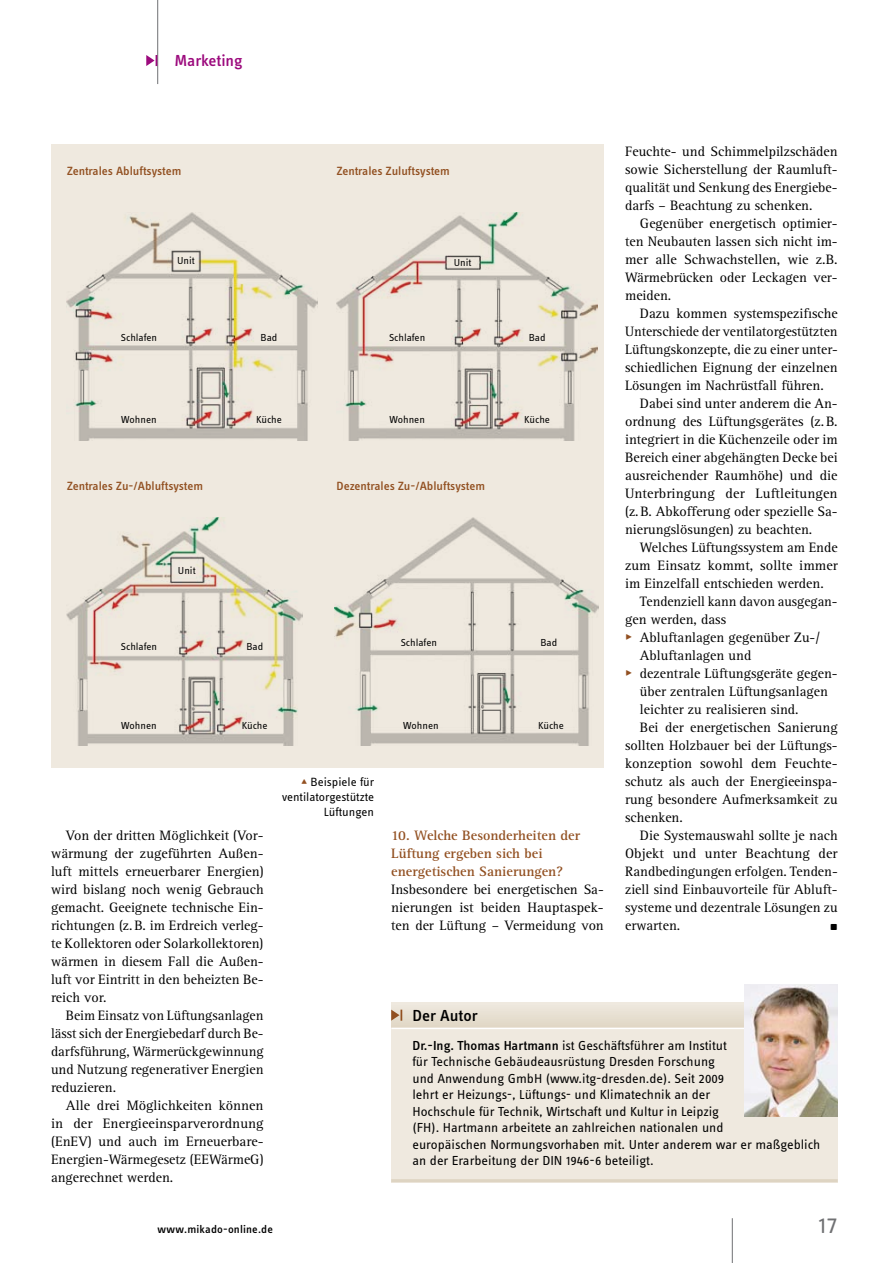
<style>
.page{position:relative;width:893px;height:1263px;background:#fff}
.page>*{position:absolute;margin:0;border:0;box-sizing:border-box;transform-origin:0 0}
.t1{font:24px "Info OT Text";color:#707173;scale:1.05 1}
.t2{font:500 16.5px "Info OT Text";letter-spacing:-.005em;color:#9c0a7d;scale:1.05 1}
.t3{font:500 16.5px "Info OT Text";color:#000;scale:1.05 1}
.t4{font:14.1px/18px "Rotis Serif Pro";color:#000;text-align:justify}
.t5{font:700 14.1px/18px "Rotis Serif Pro";color:#925021}
.t6{font:13.5px/16.5px "Info OT Text";color:#000;scale:1.05 1}
.t7{font:500 12.3px "Info OT Text";letter-spacing:-.005em;color:#925021;scale:1.05 1}
.t8{font:12.3px/15px "Info OT Text";color:#000;text-align:right;scale:1.05 1}
.t9{font:500 11.4px "Info OT Text";letter-spacing:.015em;color:#000;scale:1.05 1}
.t10{font:10.5px "Info OT Text";color:#000;scale:1.05 1}
.t11{font:9px "Info OT Text";color:#000}
.s1{font-family:"Info OT Text";color:#925021}
.s2{color:#925021}
.s3{font-weight:500}
</style>
<div class="page">
<hr style="left:157px;top:0;width:1px;height:84px;background:#707173">
<hr style="left:732px;top:1218px;width:1px;height:45px;background:#707173">
<svg style="left:146px;top:55px;width:11px;height:11px"></svg>
<div style="left:391px;top:1028px;width:447px;height:154px;background:#efe9df"></div>
<div style="left:391px;top:1002px;width:447px;height:26px;background:linear-gradient(to bottom,#f0eae1,#e1d7c5)"></div>
<svg style="left:391px;top:1010px;width:11px;height:11px"></svg>
<hr style="left:391px;top:1179px;width:447px;height:3px;background:#ded4c2">
<hr style="left:391px;top:1028px;width:450px;height:1px;background:#fff">
<img style="left:744px;top:984px;width:94px;height:132px">
<div style="left:51px;top:145px;width:553px;height:623px;background:#efe9df"></div>
<img style="left:67px;top:212px;width:250px;height:229px">
<img style="left:67px;top:517px;width:236px;height:229px">
<img style="left:337px;top:212px;width:261px;height:229px">
<img style="left:334px;top:517px;width:265px;height:229px">
<p class="t2" style="left:174px;top:50px;width:67px">Marketing</p>
<p class="t4" style="left:625px;top:143px;width:214px">Feuchte- und Schimmelpilzschäden sowie Sicherstellung der Raumluft&shy;qualität und Senkung des Energiebe&shy;darfs – Beachtung zu schenken.</p>
<p class="t4" style="left:625px;top:215px;width:214px;text-indent:15px">Gegenüber energetisch optimier&shy;ten Neubauten lassen sich nicht im&shy;mer alle Schwachstellen, wie z.B.<br>Wärmebrücken oder Leckagen ver&shy;meiden.</p>
<p class="t4" style="left:640px;top:305px;width:199px">Dazu kommen systemspezifische</p>
<p class="t4" style="left:625px;top:323px;width:214px">Unterschiede der ventilatorgestützten</p>
<p class="t4" style="left:625px;top:341px;width:214px">Lüftungskonzepte, die zu einer unter-</p>
<p class="t4" style="left:625px;top:359px;width:214px">schiedlichen Eignung der einzelnen</p>
<p class="t4" style="left:625px;top:377px;width:200px">Lösungen im Nachrüstfall führen.</p>
<p class="t4" style="left:640px;top:395px;width:199px">Dabei sind unter anderem die An-</p>
<p class="t4" style="left:625px;top:413px;width:214px">ordnung des Lüftungsgerätes (z.B.</p>
<p class="t4" style="left:625px;top:431px;width:214px">integriert in die Küchenzeile oder im</p>
<p class="t4" style="left:625px;top:449px;width:214px">Bereich einer abgehängten Decke bei</p>
<p class="t4" style="left:625px;top:467px;width:214px">ausreichender Raumhöhe) und die</p>
<p class="t4" style="left:625px;top:485px;width:214px">Unterbringung der Luftleitungen</p>
<p class="t4" style="left:625px;top:503px;width:214px">(z.B. Abkofferung oder spezielle Sa-</p>
<p class="t4" style="left:625px;top:521px;width:189px">nierungslösungen) zu beachten.</p>
<p class="t4" style="left:640px;top:539px;width:199px">Welches Lüftungssystem am Ende</p>
<p class="t4" style="left:625px;top:557px;width:214px">zum Einsatz kommt, sollte immer</p>
<p class="t4" style="left:625px;top:575px;width:200px">im Einzelfall entschieden werden.</p>
<p class="t4" style="left:640px;top:593px;width:199px">Tendenziell kann davon ausgegan-</p>
<p class="t4" style="left:625px;top:611px;width:103px">gen werden, dass</p>
<p class="t4" style="left:625px;top:629px;width:197px"><span class="s1">▸</span> Abluftanlagen gegenüber Zu-/</p>
<p class="t4" style="left:640px;top:647px;width:113px">Abluftanlagen und</p>
<p class="t4" style="left:625px;top:665px;width:214px"><span class="s1">▸</span> dezentrale Lüftungsgeräte gegen-</p>
<p class="t4" style="left:640px;top:683px;width:189px">über zentralen Lüftungsanlagen</p>
<p class="t4" style="left:640px;top:701px;width:160px">leichter zu realisieren sind.</p>
<p class="t4" style="left:640px;top:719px;width:199px">Bei der energetischen Sanierung</p>
<p class="t4" style="left:625px;top:737px;width:214px">sollten Holzbauer bei der Lüftungs-</p>
<p class="t4" style="left:625px;top:755px;width:214px">konzeption sowohl dem Feuchte-</p>
<p class="t4" style="left:625px;top:773px;width:214px">schutz als auch der Energieeinspa-</p>
<p class="t4" style="left:625px;top:791px;width:214px">rung besondere Aufmerksamkeit zu</p>
<p class="t4" style="left:625px;top:809px;width:59px">schenken.</p>
<p class="t4" style="left:640px;top:827px;width:199px">Die Systemauswahl sollte je nach</p>
<p class="t4" style="left:625px;top:845px;width:214px">Objekt und unter Beachtung der</p>
<p class="t4" style="left:625px;top:863px;width:214px">Randbedingungen erfolgen. Tenden-</p>
<p class="t4" style="left:625px;top:881px;width:214px">ziell sind Einbauvorteile für Abluft-</p>
<p class="t4" style="left:625px;top:899px;width:214px">systeme und dezentrale Lösungen zu</p>
<p class="t4" style="left:625px;top:917px;width:57px">erwarten.</p>
<p class="t11" style="left:830px;top:921px;width:9px">▪</p>
<p class="t7" style="left:67px;top:163px;width:110px">Zentrales Abluftsystem</p>
<p class="t7" style="left:337px;top:163px;width:109px">Zentrales Zuluftsystem</p>
<p class="t10" style="left:177px;top:254px;width:18px">Unit</p>
<p class="t10" style="left:454px;top:256px;width:18px">Unit</p>
<p class="t10" style="left:121px;top:331px;width:36px">Schlafen</p>
<p class="t10" style="left:261px;top:331px;width:18px">Bad</p>
<p class="t10" style="left:389px;top:331px;width:36px">Schlafen</p>
<p class="t10" style="left:529px;top:331px;width:18px">Bad</p>
<p class="t10" style="left:121px;top:413px;width:35px">Wohnen</p>
<p class="t10" style="left:256px;top:413px;width:26px">Küche</p>
<p class="t10" style="left:389px;top:413px;width:35px">Wohnen</p>
<p class="t10" style="left:524px;top:413px;width:26px">Küche</p>
<p class="t7" style="left:67px;top:478px;width:131px">Zentrales Zu-/Abluftsystem</p>
<p class="t7" style="left:337px;top:478px;width:143px">Dezentrales Zu-/Abluftsystem</p>
<p class="t10" style="left:178px;top:564px;width:18px">Unit</p>
<p class="t10" style="left:401px;top:636px;width:36px">Schlafen</p>
<p class="t10" style="left:540px;top:636px;width:18px">Bad</p>
<p class="t10" style="left:121px;top:640px;width:36px">Schlafen</p>
<p class="t10" style="left:246px;top:640px;width:18px">Bad</p>
<p class="t10" style="left:121px;top:719px;width:35px">Wohnen</p>
<p class="t10" style="left:242px;top:719px;width:26px">Küche</p>
<p class="t10" style="left:403px;top:719px;width:35px">Wohnen</p>
<p class="t10" style="left:538px;top:719px;width:26px">Küche</p>
<p class="t8" style="left:282px;top:774px;width:89px"><span class="s2">▴</span> Beispiele für ventilatorgestützte<br>Lüftungen</p>
<p class="t4" style="left:51px;top:827px;width:214px;text-indent:15px">Von der dritten Möglichkeit (Vor&shy;wärmung der zugeführten Außen&shy;luft mittels erneuerbarer Energien) wird bislang noch wenig Gebrauch gemacht. Geeignete technische Ein&shy;richtungen (z.B. im Erdreich verleg&shy;te Kollektoren oder Solarkollektoren) wärmen in diesem Fall die Außen&shy;luft vor Eintritt in den beheizten Be&shy;reich vor.</p>
<p class="t4" style="left:51px;top:1007px;width:214px;text-indent:15px">Beim Einsatz von Lüftungsanlagen lässt sich der Energiebedarf durch Be&shy;darfsführung, Wärmerückgewinnung und Nutzung regenerativer Energien reduzieren.</p>
<p class="t4" style="left:51px;top:1097px;width:214px;text-indent:15px">Alle drei Möglichkeiten können in der Energieeinsparverordnung (EnEV) und auch im Erneuerbare-Energien-Wärmegesetz (EEWärmeG) angerechnet werden.</p>
<p class="t5" style="left:391px;top:826px;width:190px">10. Welche Besonderheiten der<br>Lüftung ergeben sich bei energetischen Sanierungen?</p>
<p class="t4" style="left:391px;top:881px;width:214px">Insbesondere bei energetischen Sa&shy;nierungen ist beiden Hauptaspek&shy;ten der Lüftung – Vermeidung von</p>
<p class="t3" style="left:412px;top:1005px;width:64px">Der Autor</p>
<p class="t6" style="left:412px;top:1037px;width:390px"><span class="s3">Dr.-Ing. Thomas Hartmann</span> ist Geschäftsführer am Institut<br>für Technische Gebäudeausrüstung Dresden Forschung<br>und Anwendung GmbH (www.itg-dresden.de). Seit 2009<br>lehrt er Heizungs-, Lüftungs- und Klimatechnik an der<br>Hochschule für Technik, Wirtschaft und Kultur in Leipzig<br>(FH). Hartmann arbeitete an zahlreichen nationalen und<br>europäischen Normungsvorhaben mit. Unter anderem war er maßgeblich an der Erarbeitung der DIN 1946-6 beteiligt.</p>
<p class="t9" style="left:157px;top:1222px;width:112px">www.mikado-online.de</p>
<h1 class="t1" style="left:819px;top:1210px;width:20px">17</h1>
</div>
